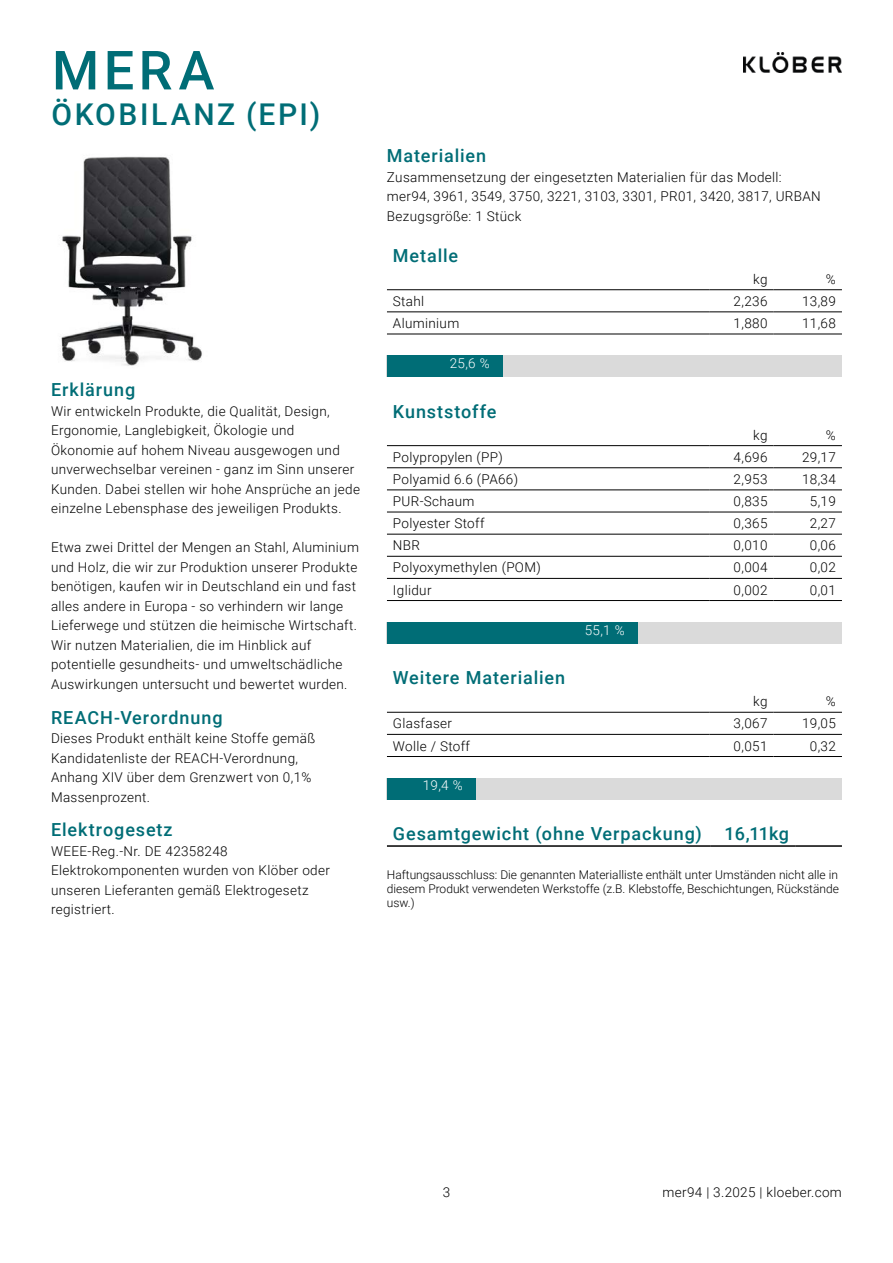
<style>
.page{position:relative;width:893px;height:1263px;background:#fff}
.page>*{position:absolute;margin:0;border:0;box-sizing:border-box;transform-origin:0 0}
.t1{font:500 54px "Roboto";color:#006d76}
.t2{font:500 30px "Roboto";letter-spacing:.085em;color:#006d76}
.t3{font:500 18px "Roboto";letter-spacing:.05em;color:#006d76}
.t4{font:300 13.5px/19.5px "Roboto";letter-spacing:.025em;color:#000}
.t5{font:300 13.5px "Roboto";color:#fff}
.t6{font:300 12px/14.4px "Roboto";color:#000;text-align:justify}
</style>
<div class="page">
<img style="left:743px;top:53px;width:99px;height:20px">
<img style="left:61px;top:156px;width:141px;height:210px">
<hr style="left:387px;top:289px;width:323px;height:1px;background:#000">
<hr style="left:387px;top:312px;width:323px;height:1px;background:#000">
<hr style="left:387px;top:334px;width:323px;height:1px;background:#000">
<hr style="left:710px;top:289px;width:63px;height:1px;background:#000">
<hr style="left:710px;top:312px;width:63px;height:1px;background:#000">
<hr style="left:710px;top:334px;width:63px;height:1px;background:#000">
<hr style="left:773px;top:289px;width:69px;height:1px;background:#000">
<hr style="left:773px;top:312px;width:69px;height:1px;background:#000">
<hr style="left:773px;top:334px;width:69px;height:1px;background:#000">
<div style="left:387px;top:355px;width:455px;height:22px;background:#dadada"></div>
<div style="left:387px;top:355px;width:115px;height:22px;background:#006d76"></div>
<hr style="left:387px;top:445px;width:323px;height:1px;background:#000">
<hr style="left:387px;top:467px;width:323px;height:1px;background:#000">
<hr style="left:387px;top:490px;width:323px;height:1px;background:#000">
<hr style="left:387px;top:512px;width:323px;height:1px;background:#000">
<hr style="left:387px;top:534px;width:323px;height:1px;background:#000">
<hr style="left:387px;top:556px;width:323px;height:1px;background:#000">
<hr style="left:387px;top:578px;width:323px;height:1px;background:#000">
<hr style="left:387px;top:600px;width:323px;height:1px;background:#000">
<hr style="left:710px;top:445px;width:63px;height:1px;background:#000">
<hr style="left:710px;top:467px;width:63px;height:1px;background:#000">
<hr style="left:710px;top:490px;width:63px;height:1px;background:#000">
<hr style="left:710px;top:512px;width:63px;height:1px;background:#000">
<hr style="left:710px;top:534px;width:63px;height:1px;background:#000">
<hr style="left:710px;top:556px;width:63px;height:1px;background:#000">
<hr style="left:710px;top:578px;width:63px;height:1px;background:#000">
<hr style="left:710px;top:600px;width:63px;height:1px;background:#000">
<hr style="left:773px;top:445px;width:69px;height:1px;background:#000">
<hr style="left:773px;top:467px;width:69px;height:1px;background:#000">
<hr style="left:773px;top:490px;width:69px;height:1px;background:#000">
<hr style="left:773px;top:512px;width:69px;height:1px;background:#000">
<hr style="left:773px;top:534px;width:69px;height:1px;background:#000">
<hr style="left:773px;top:556px;width:69px;height:1px;background:#000">
<hr style="left:773px;top:578px;width:69px;height:1px;background:#000">
<hr style="left:773px;top:600px;width:69px;height:1px;background:#000">
<div style="left:387px;top:622px;width:455px;height:21px;background:#dadada"></div>
<div style="left:387px;top:622px;width:250px;height:21px;background:#006d76"></div>
<hr style="left:387px;top:712px;width:323px;height:1px;background:#000">
<hr style="left:387px;top:734px;width:323px;height:1px;background:#000">
<hr style="left:387px;top:756px;width:323px;height:1px;background:#000">
<hr style="left:710px;top:712px;width:63px;height:1px;background:#000">
<hr style="left:710px;top:734px;width:63px;height:1px;background:#000">
<hr style="left:710px;top:756px;width:63px;height:1px;background:#000">
<hr style="left:773px;top:712px;width:69px;height:1px;background:#000">
<hr style="left:773px;top:734px;width:69px;height:1px;background:#000">
<hr style="left:773px;top:756px;width:69px;height:1px;background:#000">
<div style="left:387px;top:778px;width:455px;height:21px;background:#dadada"></div>
<div style="left:387px;top:778px;width:88px;height:21px;background:#006d76"></div>
<hr style="left:387px;top:845px;width:323px;height:2px;background:#000">
<hr style="left:710px;top:845px;width:85px;height:2px;background:#000">
<hr style="left:795px;top:845px;width:47px;height:2px;background:#000">
<h1 class="t1" style="left:52px;top:32px;width:164px">MERA</h1>
<h2 class="t2" style="left:52px;top:93px;width:270px">ÖKOBILANZ (EPI)</h2>
<h3 class="t3" style="left:51px;top:377px;width:86px">Erklärung</h3>
<p class="t4" style="left:51px;top:401px;width:311px">Wir entwickeln Produkte, die Qualität, Design, Ergonomie, Langlebigkeit, Ökologie und Ökonomie auf hohem Niveau ausgewogen und unverwechselbar vereinen - ganz im Sinn unserer Kunden. Dabei stellen wir hohe Ansprüche an jede einzelne Lebensphase des jeweiligen Produkts.</p>
<p class="t4" style="left:51px;top:537px;width:309px">Etwa zwei Drittel der Mengen an Stahl, Aluminium und Holz, die wir zur Produktion unserer Produkte benötigen, kaufen wir in Deutschland ein und fast alles andere in Europa - so verhindern wir lange Lieferwege und stützen die heimische Wirtschaft.<br>Wir nutzen Materialien, die im Hinblick auf potentielle gesundheits- und umweltschädliche Auswirkungen untersucht und bewertet wurden.</p>
<h3 class="t3" style="left:51px;top:704px;width:173px">REACH-Verordnung</h3>
<p class="t4" style="left:51px;top:728px;width:266px">Dieses Produkt enthält keine Stoffe gemäß Kandidatenliste der REACH-Verordnung, Anhang XIV über dem Grenzwert von 0,1% Massenprozent.</p>
<h3 class="t3" style="left:51px;top:817px;width:123px">Elektrogesetz</h3>
<p class="t4" style="left:51px;top:841px;width:280px">WEEE-Reg.-Nr. DE 42358248<br>Elektrokomponenten wurden von Klöber oder unseren Lieferanten gemäß Elektrogesetz registriert.</p>
<h3 class="t3" style="left:387px;top:143px;width:101px">Materialien</h3>
<p class="t4" style="left:387px;top:167px;width:435px">Zusammensetzung der eingesetzten Materialien für das Modell: mer94, 3961, 3549, 3750, 3221, 3103, 3301, PR01, 3420, 3817, URBAN<br>Bezugsgröße: 1 Stück</p>
<h3 class="t3" style="left:393px;top:243px;width:67px">Metalle</h3>
<p class="t4" style="left:753px;top:269px;width:16px">kg</p>
<p class="t4" style="left:826px;top:269px;width:11px">%</p>
<p class="t4" style="left:393px;top:291px;width:33px">Stahl</p>
<p class="t4" style="left:734px;top:291px;width:35px">2,236</p>
<p class="t4" style="left:802px;top:291px;width:35px">13,89</p>
<p class="t4" style="left:393px;top:313px;width:68px">Aluminium</p>
<p class="t4" style="left:734px;top:313px;width:35px">1,880</p>
<p class="t4" style="left:802px;top:313px;width:35px">11,68</p>
<p class="t5" style="left:450px;top:354px;width:41px">25,6 %</p>
<h3 class="t3" style="left:393px;top:398px;width:105px">Kunststoffe</h3>
<p class="t4" style="left:753px;top:425px;width:16px">kg</p>
<p class="t4" style="left:826px;top:425px;width:11px">%</p>
<p class="t4" style="left:393px;top:447px;width:111px">Polypropylen (PP)</p>
<p class="t4" style="left:734px;top:447px;width:35px">4,696</p>
<p class="t4" style="left:802px;top:447px;width:35px">29,17</p>
<p class="t4" style="left:393px;top:469px;width:127px">Polyamid 6.6 (PA66)</p>
<p class="t4" style="left:734px;top:469px;width:35px">2,953</p>
<p class="t4" style="left:802px;top:469px;width:35px">18,34</p>
<p class="t4" style="left:393px;top:491px;width:83px">PUR-Schaum</p>
<p class="t4" style="left:734px;top:491px;width:35px">0,835</p>
<p class="t4" style="left:810px;top:491px;width:28px">5,19</p>
<p class="t4" style="left:393px;top:513px;width:93px">Polyester Stoff</p>
<p class="t4" style="left:734px;top:513px;width:35px">0,365</p>
<p class="t4" style="left:810px;top:513px;width:28px">2,27</p>
<p class="t4" style="left:393px;top:535px;width:29px">NBR</p>
<p class="t4" style="left:734px;top:535px;width:35px">0,010</p>
<p class="t4" style="left:810px;top:535px;width:28px">0,06</p>
<p class="t4" style="left:393px;top:557px;width:149px">Polyoxymethylen (POM)</p>
<p class="t4" style="left:734px;top:557px;width:35px">0,004</p>
<p class="t4" style="left:810px;top:557px;width:28px">0,02</p>
<p class="t4" style="left:393px;top:579px;width:40px">Iglidur</p>
<p class="t4" style="left:734px;top:579px;width:35px">0,002</p>
<p class="t4" style="left:810px;top:579px;width:28px">0,01</p>
<p class="t5" style="left:585px;top:620px;width:41px">55,1 %</p>
<h3 class="t3" style="left:393px;top:665px;width:174px">Weitere Materialien</h3>
<p class="t4" style="left:753px;top:691px;width:16px">kg</p>
<p class="t4" style="left:826px;top:691px;width:11px">%</p>
<p class="t4" style="left:393px;top:713px;width:61px">Glasfaser</p>
<p class="t4" style="left:734px;top:713px;width:35px">3,067</p>
<p class="t4" style="left:802px;top:713px;width:35px">19,05</p>
<p class="t4" style="left:393px;top:735px;width:79px">Wolle / Stoff</p>
<p class="t4" style="left:734px;top:735px;width:35px">0,051</p>
<p class="t4" style="left:810px;top:735px;width:28px">0,32</p>
<p class="t5" style="left:423px;top:776px;width:41px">19,4 %</p>
<h3 class="t3" style="left:393px;top:821px;width:310px">Gesamtgewicht (ohne Verpackung)</h3>
<h3 class="t3" style="left:725px;top:821px;width:66px">16,11kg</h3>
<p class="t6" style="left:387px;top:867px;width:453px">Haftungsausschluss: Die genannten Materialliste enthält unter Umständen nicht alle in diesem Produkt verwendeten Werkstoffe (z.B. Klebstoffe, Beschichtungen, Rückstände usw.)</p>
<p class="t4" style="left:443px;top:1181px;width:9px">3</p>
<p class="t4" style="left:663px;top:1181px;width:181px">mer94 | 3.2025 | kloeber.com</p>
</div>
